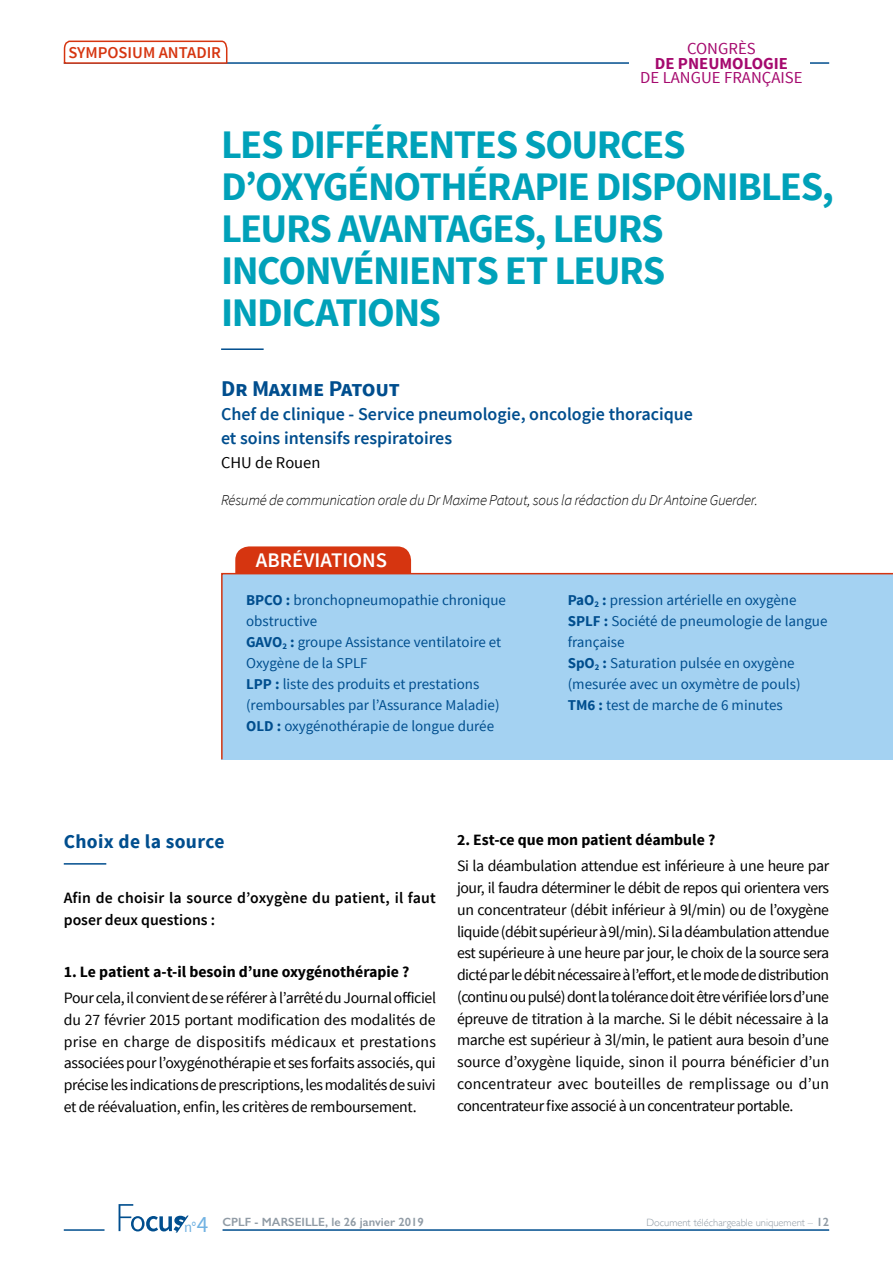
<style>
.page{position:relative;width:893px;height:1263px;background:#fff}
.page>*{position:absolute;margin:0;border:0;box-sizing:border-box;transform-origin:0 0}
.t1{font:700 40.5px/42px "Source Sans Pro";letter-spacing:-.035em;color:#00a1b9}
.t2{font:700 22.5px "Source Sans Pro";letter-spacing:-.01em;color:#004e8e}
.t3{font:600 20.7px "Source Sans Pro";color:#fff}
.t4{font:700 19.5px "Source Sans Pro";letter-spacing:.015em;color:#004e8e}
.t5{font:600 18px/24px "Source Sans Pro";color:#004e8e}
.t6{font:16.65px "Source Sans Pro";color:#a5096e}
.t7{font:700 16.65px "Source Sans Pro";color:#a5096e}
.t8{font:600 16.5px "Source Sans Pro";color:#d63510}
.t9{font:16.5px "Source Sans Pro";color:#000}
.t10{font:15.75px/21.8px "Source Sans Pro";letter-spacing:-.03em;color:#000;text-align:justify}
.t11{font:700 15.75px "Source Sans Pro";color:#000}
.t12{font:600 15.75px/21.8px "Source Sans Pro";letter-spacing:.01em;color:#000}
.t13{font:15px/21px "Source Sans Pro";color:#004e8e}
.t14{font:italic 300 15px "Source Sans Pro";letter-spacing:-.02em;color:#000}
.t15{font:600 12px "Gill Sans";color:#909ba5}
.t16{font:300 10.5px "Gill Sans";color:#909ba5}
.s1{font-weight:700}
.s2{font-family:"Source Sans Pro";font-weight:400;font-size:14.7px;color:#71b2e2}
.s3{font-family:"Source Sans Pro";font-weight:400;font-size:23.25px;color:#71b2e2}
.s4{font-weight:600;font-size:12px}
</style>
<div class="page">
<hr style="left:223px;top:1229px;width:606px;height:2px;background:#004e8e">
<hr style="left:64px;top:1229px;width:41px;height:2px;background:#004e8e">
<svg style="left:119px;top:1204px;width:70px;height:28px"></svg>
<div style="left:235px;top:546px;width:176px;height:53px;background:#d63510;border-radius:14px"></div>
<div style="left:221px;top:572px;width:672px;height:188px;background:#a4d2f2"></div>
<hr style="left:221px;top:348px;width:43px;height:2px;background:#004e8e">
<hr style="left:64px;top:863px;width:42px;height:2px;background:#004e8e">
<hr style="left:64px;top:62px;width:765px;height:2px;background:#004e8e">
<div style="left:629px;top:44px;width:181px;height:37px;background:#fff"></div>
<svg style="left:63px;top:40px;width:165px;height:24px"></svg>
<p class="t8" style="left:68px;top:42px;width:154px">SYMPOSIUM ANTADIR</p>
<p class="t6" style="left:687px;top:38px;width:70px">CONGRÈS</p>
<p class="t7" style="left:655px;top:52px;width:135px">DE PNEUMOLOGIE</p>
<p class="t6" style="left:640px;top:68px;width:164px">DE LANGUE FRANÇAISE</p>
<h1 class="t1" style="left:221px;top:125px;width:614px">LES DIFFÉRENTES SOURCES<br>D’OXYGÉNOTHÉRAPIE DISPONIBLES,<br>LEURS AVANTAGES, LEURS<br>INCONVÉNIENTS ET LEURS<br>INDICATIONS</h1>
<h2 class="t2" style="left:221px;top:375px;width:180px">Dr Maxime Patout</h2>
<p class="t5" style="left:221px;top:403px;width:473px">Chef de clinique - Service pneumologie, oncologie thoracique et soins intensifs respiratoires</p>
<p class="t9" style="left:221px;top:453px;width:101px">CHU de Rouen</p>
<p class="t14" style="left:221px;top:490px;width:538px">Résumé de communication orale du Dr Maxime Patout, sous la rédaction du Dr Antoine Guerder.</p>
<h3 class="t3" style="left:256px;top:546px;width:133px">ABRÉVIATIONS</h3>
<p class="t13" style="left:246px;top:589px;width:261px"><span class="s1">BPCO :</span> bronchopneumopathie chronique obstructive<br><span class="s1">GAVO</span><sub>2</sub> <span class="s1">:</span> groupe Assistance ventilatoire et Oxygène de la SPLF<br><span class="s1">LPP :</span> liste des produits et prestations (remboursables par l’Assurance Maladie)<br><span class="s1">OLD :</span> oxygénothérapie de longue durée</p>
<p class="t13" style="left:568px;top:589px;width:261px"><span class="s1">PaO</span><sub>2</sub> <span class="s1">:</span> pression artérielle en oxygène<br><span class="s1">SPLF :</span> Société de pneumologie de langue française<br><span class="s1">SpO</span><sub>2</sub> <span class="s1">:</span> Saturation pulsée en oxygène (mesurée avec un oxymètre de pouls)<br><span class="s1">TM6 :</span> test de marche de 6 minutes</p>
<p class="t4" style="left:64px;top:829px;width:162px">Choix de la source</p>
<p class="t12" style="left:64px;top:888px;width:374px">Afin de choisir la source d’oxygène du patient, il faut poser deux questions :</p>
<p class="t11" style="left:64px;top:962px;width:347px">1. Le patient a-t-il besoin d’une oxygénothérapie ?</p>
<p class="t10" style="left:64px;top:987px;width:374px">Pour cela, il convient de se référer à l’arrêté du Journal officiel du 27 février 2015 portant modification des modalités de prise en charge de dispositifs médicaux et prestations associées pour l’oxygénothérapie et ses forfaits associés, qui précise les indications de prescriptions, les modalités de suivi et de réévaluation, enfin, les critères de remboursement.</p>
<p class="t11" style="left:457px;top:830px;width:260px">2. Est-ce que mon patient déambule ?</p>
<p class="t10" style="left:457px;top:855px;width:374px">Si la déambulation attendue est inférieure à une heure par jour, il faudra déterminer le débit de repos qui orientera vers un concentrateur (débit inférieur à 9l/min) ou de l’oxygène liquide (débit supérieur à 9l/min). Si la déambulation attendue est supérieure à une heure par jour, le choix de la source sera dicté par le débit nécessaire à l’effort, et le mode de distribution (continu ou pulsé) dont la tolérance doit être vérifiée lors d’une épreuve de titration à la marche. Si le débit nécessaire à la marche est supérieur à 3l/min, le patient aura besoin d’une source d’oxygène liquide, sinon il pourra bénéficier d’un concentrateur avec bouteilles de remplissage ou d’un concentrateur fixe associé à un concentrateur portable.</p>
<p class="t15" style="left:184px;top:1215px;width:241px"><span class="s2">n°</span><span class="s3">4</span> CPLF - MARSEILLE, le 26 janvier 2019</p>
<p class="t16" style="left:646px;top:1214px;width:184px">Document téléchargeable uniquement – <span class="s4">12</span></p>
</div>
